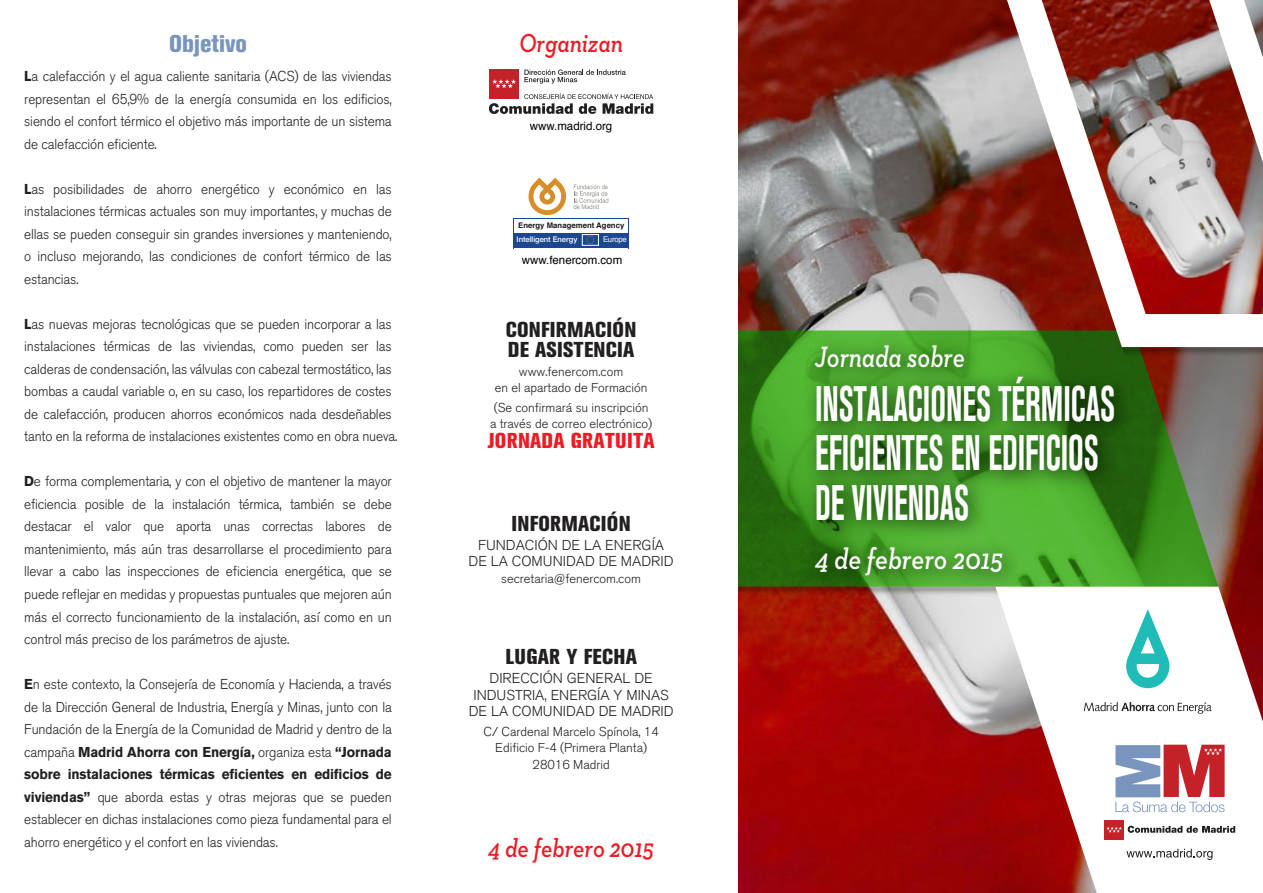
<style>
.page{position:relative;width:1263px;height:893px;background:#fff}
.page>*{position:absolute;margin:0;border:0;box-sizing:border-box;transform-origin:0 0}
.t1{font:49.35px/49.5px "Akzidenz Grotesk BQ Bd Cnd Alt";color:#fff;scale:.66 1}
.t2{font:italic 600 30px "Neutraface Slab Text";color:#fff;scale:.85 1}
.t3{font:italic 600 30px "Neutraface Slab Text";color:#fff;scale:.81 1}
.t4{font:italic 600 26.4px "Neutraface Slab Text";color:#ed1c24;scale:.85 1}
.t5{font:800 condensed 24px "Akzidenz Grotesk BQ";color:#7a95bd}
.t6{font:800 condensed 21.3px/20px "Akzidenz Grotesk BQ";letter-spacing:.01em;color:#221f1f}
.t7{font:800 condensed 21.3px "Akzidenz Grotesk BQ";letter-spacing:.01em;color:#ed1c24}
.t8{font:300 14.25px/22.5px "Akzidenz Grotesk BQ";letter-spacing:-.01em;color:#221f1f;text-align:justify;scale:.95 1}
.t9{font:14.25px/16.5px "Akzidenz Grotesk BQ Light SC";color:#221f1f;text-align:center}
.t10{font:300 12.9px/16.5px "Akzidenz Grotesk BQ";color:#221f1f;text-align:center}
.t11{font:11.55px "Helvetica";color:#000}
.t12{font:700 7.8px/14.2px "Helvetica";letter-spacing:.005em;color:#1a171b}
.t13{font:7.8px "Helvetica";letter-spacing:-.03em;color:#fff}
.s1{font-weight:700}
.s2{font-family:"Helvetica Neue LT Std";font-weight:500;color:#fff}
</style>
<div class="page">
<svg style="left:489px;top:69px;width:164px;height:45px"></svg>
<svg style="left:528px;top:178px;width:38px;height:37px"></svg>
<svg style="left:573px;top:184px;width:35px;height:25px"></svg>
<div style="left:514px;top:233px;width:115px;height:15px;background:#1a478e"></div>
<hr style="left:514px;top:218px;width:1px;height:30px;background:#1a478e">
<hr style="left:628px;top:218px;width:1px;height:30px;background:#1a478e">
<hr style="left:514px;top:218px;width:115px;height:1px;background:#1a478e">
<div style="left:582px;top:234px;width:17px;height:11px;background:#1a478e;border:1px solid #fff"></div>
<svg style="left:586px;top:236px;width:8px;height:8px"></svg>
<img style="left:738px;top:0;width:525px;height:893px">
<svg style="left:738px;top:586px;width:55px;height:16px"></svg>
<svg style="left:995px;top:586px;width:268px;height:307px"></svg>
<svg style="left:1126px;top:849px;width:86px;height:11px"></svg>
<svg style="left:1115px;top:745px;width:109px;height:67px"></svg>
<div style="left:1104px;top:820px;width:20px;height:19px;background:#c52128"></div>
<svg style="left:1106px;top:827px;width:16px;height:6px"></svg>
<svg style="left:1128px;top:826px;width:107px;height:7px"></svg>
<svg style="left:1126px;top:609px;width:43px;height:79px"></svg>
<svg style="left:1084px;top:702px;width:128px;height:12px"></svg>
<svg style="left:738px;top:331px;width:480px;height:255px;background:#497c2f"></svg>
<svg style="left:975px;top:0;width:288px;height:364px"></svg>
<img style="left:793px;top:320px;width:354px;height:318px">
<p class="t5" style="left:169px;top:30px;width:79px">Objetivo</p>
<p class="t8" style="left:24px;top:66px;width:388px"><span class="s1">L</span>a calefacción y el agua caliente sanitaria (ACS) de las viviendas representan el 65,9% de la energía consumida en los edificios, siendo el confort térmico el objetivo más importante de un sistema de calefacción eficiente.</p>
<p class="t8" style="left:24px;top:178px;width:388px"><span class="s1">L</span>as posibilidades de ahorro energético y económico en las instalaciones térmicas actuales son muy importantes, y muchas de ellas se pueden conseguir sin grandes inversiones y manteniendo, o incluso mejorando, las condiciones de confort térmico de las estancias.</p>
<p class="t8" style="left:24px;top:313px;width:394px;text-align:left"><span class="s1">L</span>as nuevas mejoras tecnológicas que se pueden incorporar a las instalaciones térmicas de las viviendas, como pueden ser las calderas de condensación, las válvulas con cabezal termostático, las bombas a caudal variable o, en su caso, los repartidores de costes de calefacción, producen ahorros económicos nada desdeñables tanto en la reforma de instalaciones existentes como en obra nueva.</p>
<p class="t8" style="left:24px;top:471px;width:388px"><span class="s1">D</span>e forma complementaria, y con el objetivo de mantener la mayor eficiencia posible de la instalación térmica, también se debe destacar el valor que aporta unas correctas labores de mantenimiento, más aún tras desarrollarse el procedimiento para llevar a cabo las inspecciones de eficiencia energética, que se puede reflejar en medidas y propuestas puntuales que mejoren aún más el correcto funcionamiento de la instalación, así como en un control más preciso de los parámetros de ajuste.</p>
<p class="t8" style="left:24px;top:673px;width:388px"><span class="s1">E</span>n este contexto, la Consejería de Economía y Hacienda, a través de la Dirección General de Industria, Energía y Minas, junto con la Fundación de la Energía de la Comunidad de Madrid y dentro de la campaña <span class="s1">Madrid Ahorra con Energía,</span> organiza esta <span class="s1">“Jornada sobre instalaciones térmicas eficientes en edificios de viviendas”</span> que aborda estas y otras mejoras que se pueden establecer en dichas instalaciones como pieza fundamental para el ahorro energético y el confort en las viviendas.</p>
<p class="t4" style="left:519px;top:27px;width:124px">Organizan</p>
<p class="t11" style="left:530px;top:117px;width:84px">www.madrid.org</p>
<p class="t12" style="left:517px;top:218px;width:109px">Energy Management Agency<br><span class="s2">Intelligent Energy</span></p>
<p class="t13" style="left:603px;top:233px;width:25px">Europe</p>
<p class="t11" style="left:522px;top:251px;width:102px">www.fenercom.com</p>
<p class="t6" style="left:506px;top:319px;width:132px">CONFIRMACIÓN<br>DE ASISTENCIA</p>
<p class="t10" style="left:495px;top:363px;width:154px">www.fenercom.com<br>en el apartado de Formación</p>
<p class="t10" style="left:490px;top:399px;width:164px;text-align:left">(Se confirmará su inscripción a través de correo electrónico)</p>
<p class="t7" style="left:487px;top:428px;width:169px">JORNADA GRATUITA</p>
<p class="t6" style="left:511px;top:513px;width:121px">INFORMACIÓN</p>
<p class="t9" style="left:469px;top:537px;width:206px">FUNDACIÓN DE LA ENERGÍA<br>DE LA COMUNIDAD DE MADRID</p>
<p class="t10" style="left:501px;top:570px;width:141px">secretaria@fenercom.com</p>
<p class="t6" style="left:505px;top:646px;width:133px">LUGAR Y FECHA</p>
<p class="t9" style="left:469px;top:670px;width:206px">DIRECCIÓN GENERAL DE<br>INDUSTRIA, ENERGÍA Y MINAS<br>DE LA COMUNIDAD DE MADRID</p>
<p class="t10" style="left:483px;top:723px;width:177px">C/ Cardenal Marcelo Spínola, 14<br>Edificio F-4 (Primera Planta)<br>28016 Madrid</p>
<p class="t4" style="left:488px;top:831px;width:196px">4 de febrero 2015</p>
<p class="t3" style="left:815px;top:338px;width:186px">Jornada sobre</p>
<p class="t1" style="left:815px;top:379px;width:456px">INSTALACIONES TÉRMICAS<br>EFICIENTES EN EDIFICIOS<br>DE VIVIENDAS</p>
<p class="t2" style="left:815px;top:540px;width:222px">4 de febrero 2015</p>
</div>
